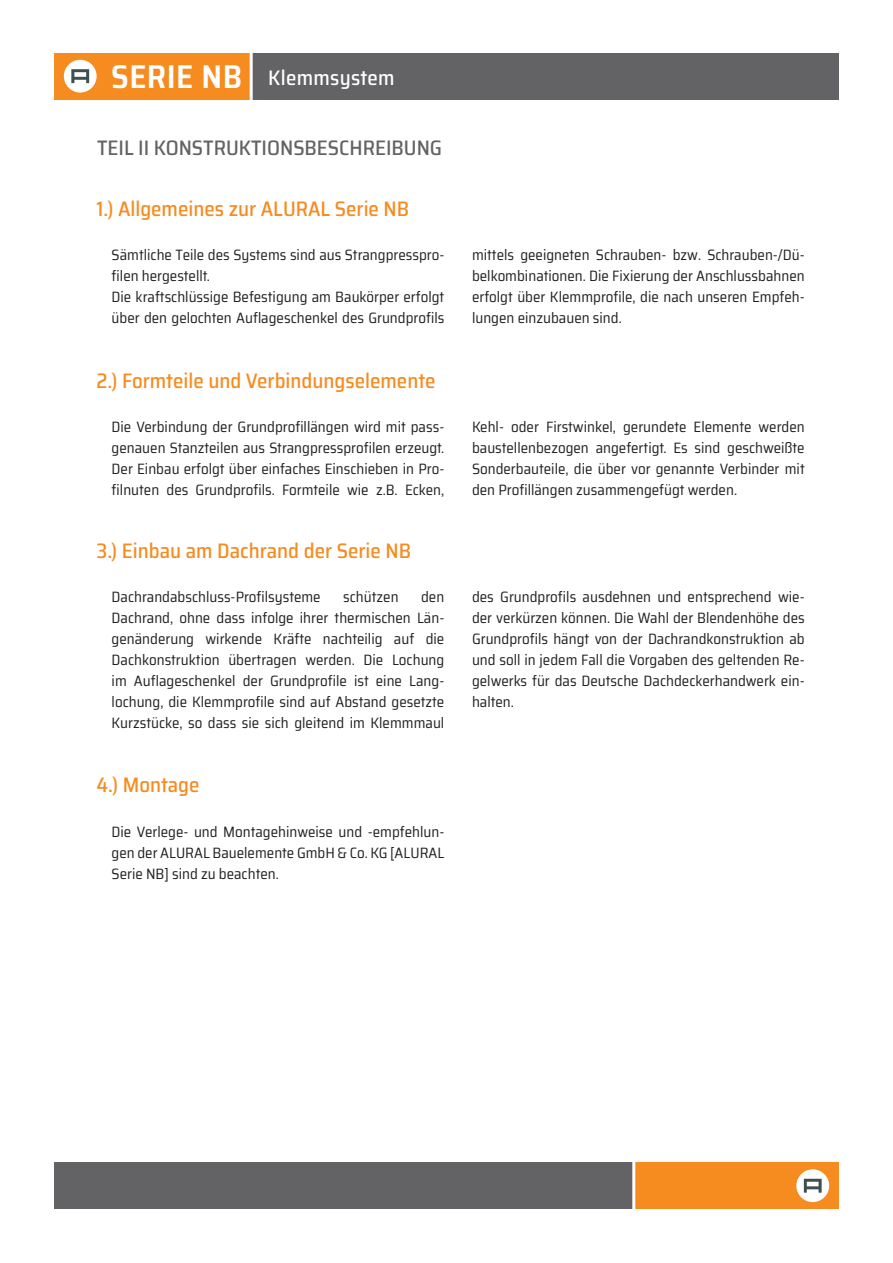
<style>
.page{position:relative;width:893px;height:1263px;background:#fff}
.page>*{position:absolute;margin:0;border:0;box-sizing:border-box;transform-origin:0 0}
.t1{font:500 semi-condensed 21px "Saira";color:#f68b1f}
.t2{font:500 semi-condensed 21px "Saira";color:#636366}
.t3{font:500 semi-condensed 21px "Saira";letter-spacing:.015em;color:#fff}
.t4{font:semi-condensed 15px/21px "Saira";color:#231f20;text-align:justify}
.s1{font-weight:600;font-size:33px}
</style>
<div class="page">
<div style="left:634px;top:1162px;width:205px;height:47px;background:#f68b1f"></div>
<div style="left:54px;top:1162px;width:580px;height:47px;background:#636366"></div>
<div style="left:796px;top:1169px;width:33px;height:33px;background:#fff;border-radius:50%"></div>
<svg style="left:804px;top:1179px;width:18px;height:14px"></svg>
<hr style="left:632px;top:1154px;width:3px;height:64px;background:#fff">
<div style="left:54px;top:53px;width:195px;height:47px;background:#f68b1f"></div>
<div style="left:251px;top:53px;width:588px;height:47px;background:#636366"></div>
<hr style="left:250px;top:44px;width:3px;height:64px;background:#fff">
<div style="left:64px;top:60px;width:33px;height:33px;background:#fff;border-radius:50%"></div>
<svg style="left:71px;top:69px;width:18px;height:14px"></svg>
<h1 class="t3" style="left:111px;top:62px;width:285px"><span class="s1">SERIE NB</span> Klemmsystem</h1>
<h1 class="t2" style="left:97px;top:132px;width:347px">TEIL II KONSTRUKTIONSBESCHREIBUNG</h1>
<h1 class="t1" style="left:96px;top:193px;width:314px">1.) Allgemeines zur ALURAL Serie NB</h1>
<p class="t4" style="left:112px;top:244px;width:334px;text-align:left">Sämtliche Teile des Systems sind aus Strangpresspro&shy;filen hergestellt.<br>Die kraftschlüssige Befestigung am Baukörper erfolgt über den gelochten Auflageschenkel des Grundprofils</p>
<h1 class="t1" style="left:96px;top:365px;width:341px">2.) Formteile und Verbindungselemente</h1>
<p class="t4" style="left:112px;top:416px;width:334px">Die Verbindung der Grundprofillängen wird mit pass&shy;genauen Stanzteilen aus Strangpressprofilen erzeugt.<br>Der Einbau erfolgt über einfaches Einschieben in Pro&shy;filnuten des Grundprofils. Formteile wie z.B. Ecken,</p>
<h1 class="t1" style="left:96px;top:534px;width:316px">3.) Einbau am Dachrand der Serie NB</h1>
<p class="t4" style="left:112px;top:586px;width:334px;text-indent:309px">den Dachrand, ohne dass infolge ihrer thermischen Län&shy;genänderung wirkende Kräfte nachteilig auf die Dachkonstruktion übertragen werden. Die Lochung im Auflageschenkel der Grundprofile ist eine Lang&shy;lochung, die Klemmprofile sind auf Abstand gesetzte Kurzstücke, so dass sie sich gleitend im Klemmmaul</p>
<p class="t4" style="left:112px;top:586px;width:211px">Dachrandabschluss-Profilsysteme</p>
<p class="t4" style="left:343px;top:586px;width:57px">schützen</p>
<h1 class="t1" style="left:96px;top:769px;width:105px">4.) Montage</h1>
<p class="t4" style="left:112px;top:821px;width:334px">Die Verlege- und Montagehinweise und -empfehlun&shy;gen der ALURAL Bauelemente GmbH &amp; Co. KG [ALURAL Serie NB] sind zu beachten.</p>
<p class="t4" style="left:472px;top:244px;width:334px">mittels geeigneten Schrauben- bzw. Schrauben-/Dü&shy;belkombinationen. Die Fixierung der Anschlussbahnen erfolgt über Klemmprofile, die nach unseren Empfeh&shy;lungen einzubauen sind.</p>
<p class="t4" style="left:472px;top:416px;width:334px">Kehl- oder Firstwinkel, gerundete Elemente werden baustellenbezogen angefertigt. Es sind geschweißte Sonderbauteile, die über vor genannte Verbinder mit den Profillängen zusammengefügt werden.</p>
<p class="t4" style="left:472px;top:586px;width:334px">des Grundprofils ausdehnen und entsprechend wie&shy;der verkürzen können. Die Wahl der Blendenhöhe des Grundprofils hängt von der Dachrandkonstruktion ab und soll in jedem Fall die Vorgaben des geltenden Re&shy;gelwerks für das Deutsche Dachdeckerhandwerk ein&shy;halten.</p>
</div>
